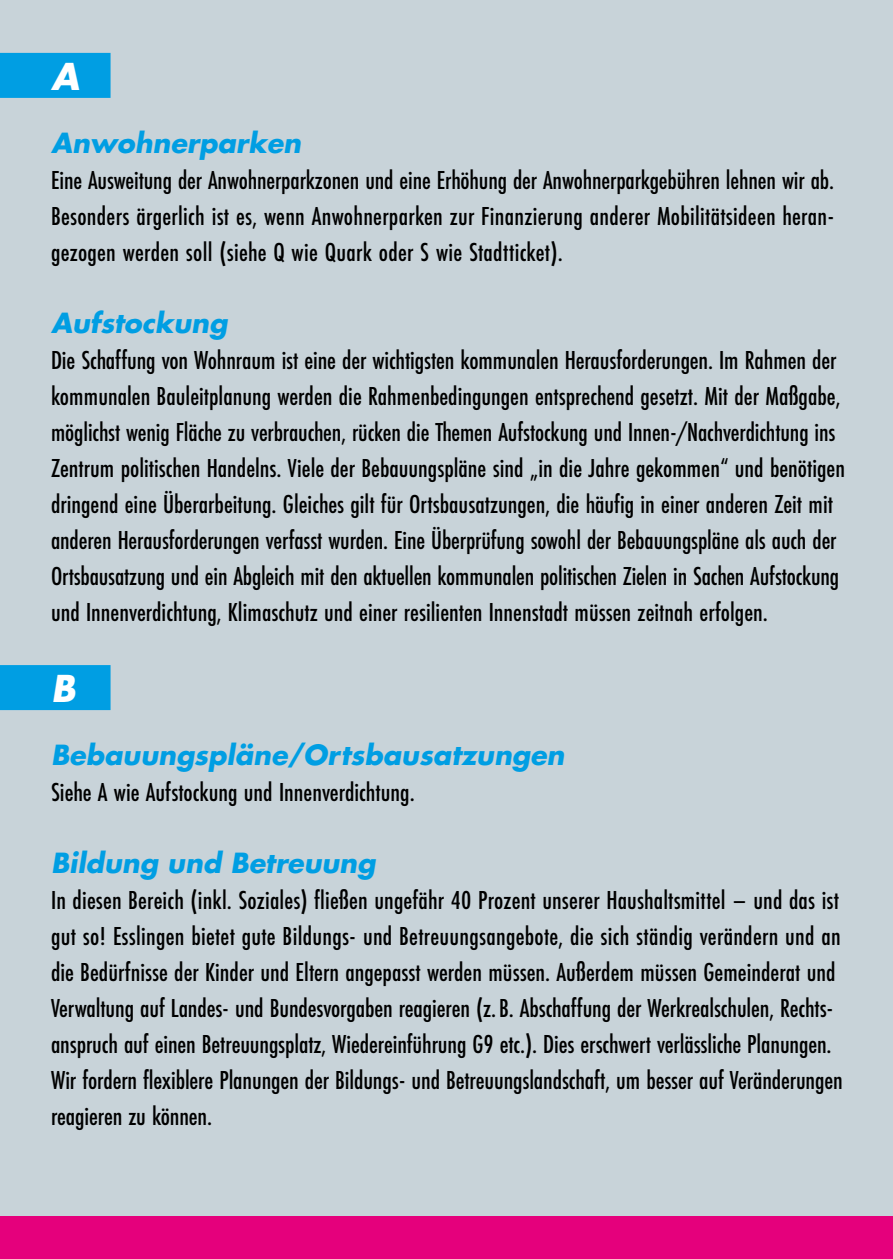
<style>
.page{position:relative;width:893px;height:1259px;background:#c8d3d9}
.page>*{position:absolute;margin:0;border:0;box-sizing:border-box;transform-origin:0 0}
.t1{font:italic 700 36px "Futura";color:#fff}
.t2{font:500 27px/36px "Futura PT Cond";color:#000}
.t3{font:italic 700 27px "Futura";color:#009ee3}
</style>
<div class="page">
<div style="left:0;top:1216px;width:893px;height:43px;background:#e5007c"></div>
<div style="left:0;top:53px;width:111px;height:45px;background:#009ee3"></div>
<div style="left:0;top:665px;width:111px;height:45px;background:#009ee3"></div>
<h1 class="t1" style="left:51px;top:51px;width:30px">A</h1>
<p class="t3" style="left:51px;top:124px;width:252px">Anwohnerparken</p>
<p class="t2" style="left:51px;top:161px;width:785px;text-align:justify">Eine Ausweitung der Anwohnerparkzonen und eine Erhöhung der Anwohnerparkgebühren lehnen wir ab.<br>Besonders ärgerlich ist es, wenn Anwohnerparken zur Finanzierung anderer Mobilitätsideen heran&shy;gezogen werden soll (siehe Q wie Quark oder S wie Stadtticket).</p>
<p class="t3" style="left:51px;top:304px;width:178px">Aufstockung</p>
<p class="t2" style="left:51px;top:341px;width:795px">Die Schaffung von Wohnraum ist eine der wichtigsten kommunalen Herausforderungen. Im Rahmen der kommunalen Bauleitplanung werden die Rahmenbedingungen entsprechend gesetzt. Mit der Maßgabe, möglichst wenig Fläche zu verbrauchen, rücken die Themen Aufstockung und Innen-/Nachverdichtung ins Zentrum politischen Handelns. Viele der Bebauungspläne sind „in die Jahre gekommen“ und benötigen dringend eine Überarbeitung. Gleiches gilt für Ortsbausatzungen, die häufig in einer anderen Zeit mit anderen Herausforderungen verfasst wurden. Eine Überprüfung sowohl der Bebauungspläne als auch der Ortsbausatzung und ein Abgleich mit den aktuellen kommunalen politischen Zielen in Sachen Aufstockung und Innenverdichtung, Klimaschutz und einer resilienten Innenstadt müssen zeitnah erfolgen.</p>
<h1 class="t1" style="left:51px;top:663px;width:26px">B</h1>
<p class="t3" style="left:51px;top:736px;width:515px">Bebauungspläne/Ortsbausatzungen</p>
<p class="t2" style="left:51px;top:773px;width:365px">Siehe A wie Aufstockung und Innenverdichtung.</p>
<p class="t3" style="left:51px;top:844px;width:326px">Bildung und Betreuung</p>
<p class="t2" style="left:51px;top:881px;width:793px">In diesen Bereich (inkl. Soziales) fließen ungefähr 40 Prozent unserer Haushaltsmittel – und das ist gut so! Esslingen bietet gute Bildungs- und Betreuungsangebote, die sich ständig verändern und an die Bedürfnisse der Kinder und Eltern angepasst werden müssen. Außerdem müssen Gemeinderat und Verwaltung auf Landes- und Bundesvorgaben reagieren (z.B. Abschaffung der Werkrealschulen, Rechts&shy;anspruch auf einen Betreuungsplatz, Wiedereinführung G9 etc.). Dies erschwert verlässliche Planungen.<br>Wir fordern flexiblere Planungen der Bildungs- und Betreuungslandschaft, um besser auf Veränderungen reagieren zu können.</p>
</div>
